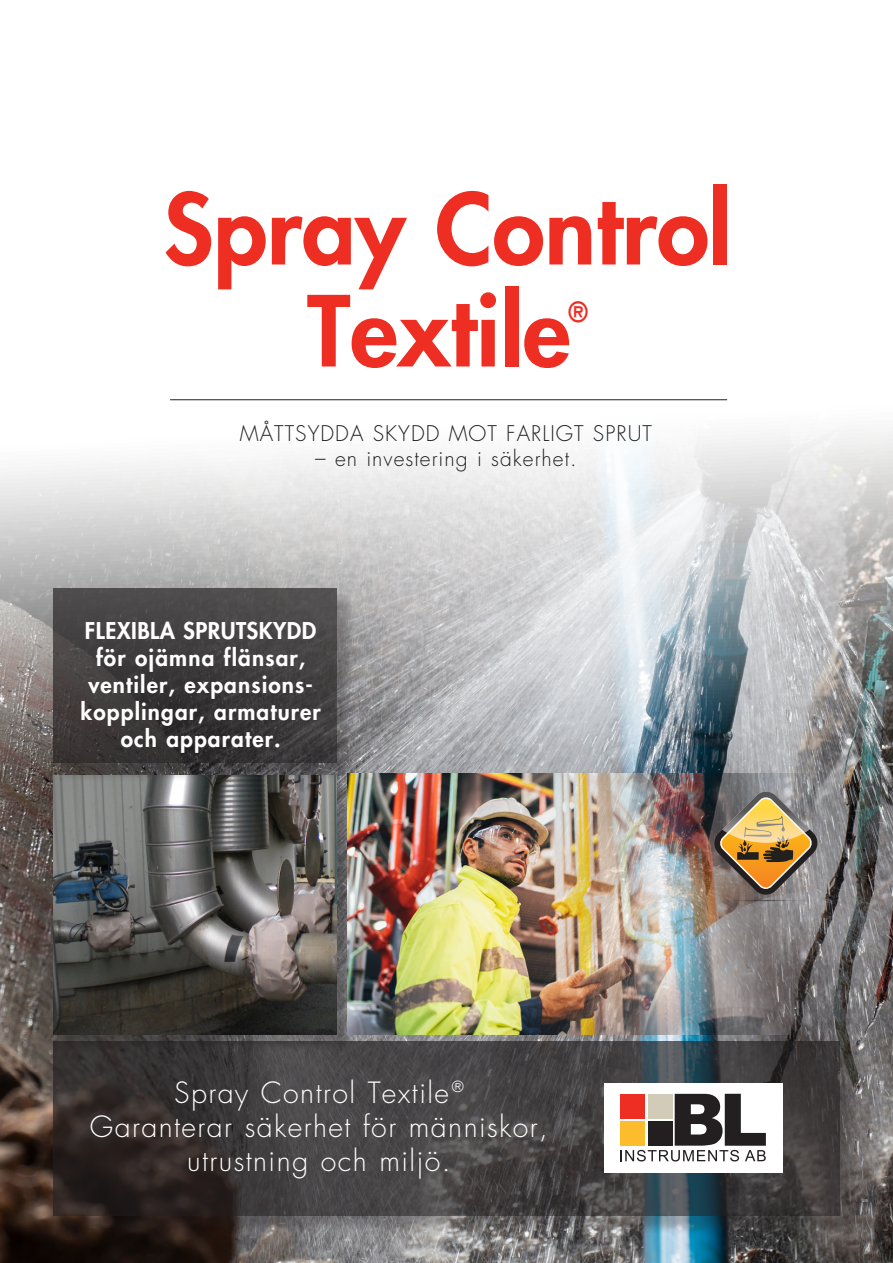
<style>
.page{position:relative;width:893px;height:1263px;background:#fff}
.page>*{position:absolute;margin:0;border:0;box-sizing:border-box;transform-origin:0 0}
._2_NY_Sidrubrik{font:800 95.1px "Futura Std";color:#ee2e22}
._2_NY_Sidrubrik-2{font:300 28.5px/34.2px "Futura Std";letter-spacing:.05em;color:#fff;text-align:center}
._2_NY_Sidrubrik-3{font:800 27px "Futura Std";color:#ee2e22;scale:.9 1}
._2_NY_Sidrubrik-4{font:800 22.5px/27px "Futura Std";letter-spacing:.05em;color:#fff;text-align:center}
._2_NY_Sidrubrik-5{font:300 21px "Futura Std";letter-spacing:.05em;color:#231f20}
</style>
<div class="page">
<img style="left:0;top:399px;width:893px;height:864px">
<hr style="left:170px;top:399px;width:557px;height:1px;background:#231f20">
<div style="left:55px;top:777px;width:301px;height:276px;background:#231f20;opacity:.46"></div>
<img style="left:53px;top:775px;width:284px;height:259px">
<div style="left:55px;top:591px;width:301px;height:191px;background:#231f20;opacity:.46"></div>
<svg style="left:53px;top:589px;width:284px;height:174px;background:#403d3e"></svg>
<div style="left:55px;top:1044px;width:803px;height:191px;background:#231f20;opacity:.46"></div>
<svg style="left:53px;top:1042px;width:787px;height:174px;background:#403d3e"></svg>
<img style="left:347px;top:774px;width:493px;height:260px">
<svg style="left:714px;top:792px;width:105px;height:109px;background:#9f8863"></svg>
<div style="left:604px;top:1083px;width:178px;height:89px;background:#fff"></div>
<svg style="left:620px;top:1094px;width:146px;height:67px"></svg>
<p class="_2_NY_Sidrubrik" style="left:163px;top:169px;width:570px">Spray Control</p>
<p class="_2_NY_Sidrubrik" style="left:307px;top:271px;width:265px">Textile</p>
<p class="_2_NY_Sidrubrik-3" style="left:568px;top:294px;width:23px">®</p>
<p class="_2_NY_Sidrubrik-5" style="left:240px;top:421px;width:414px">MÅTTSYDDA SKYDD MOT FARLIGT SPRUT</p>
<p class="_2_NY_Sidrubrik-5" style="left:315px;top:446px;width:263px">– en investering i säkerhet.</p>
<p class="_2_NY_Sidrubrik-4" style="left:81px;top:617px;width:242px">FLEXIBLA SPRUTSKYDD för ojämna flänsar, ventiler, expansions&shy;kopplingar, armaturer och apparater.</p>
<p class="_2_NY_Sidrubrik-2" style="left:90px;top:1076px;width:460px">Spray Control Textile <sup>®<br></sup>Garanterar säkerhet för människor, utrustning och miljö.</p>
</div>
